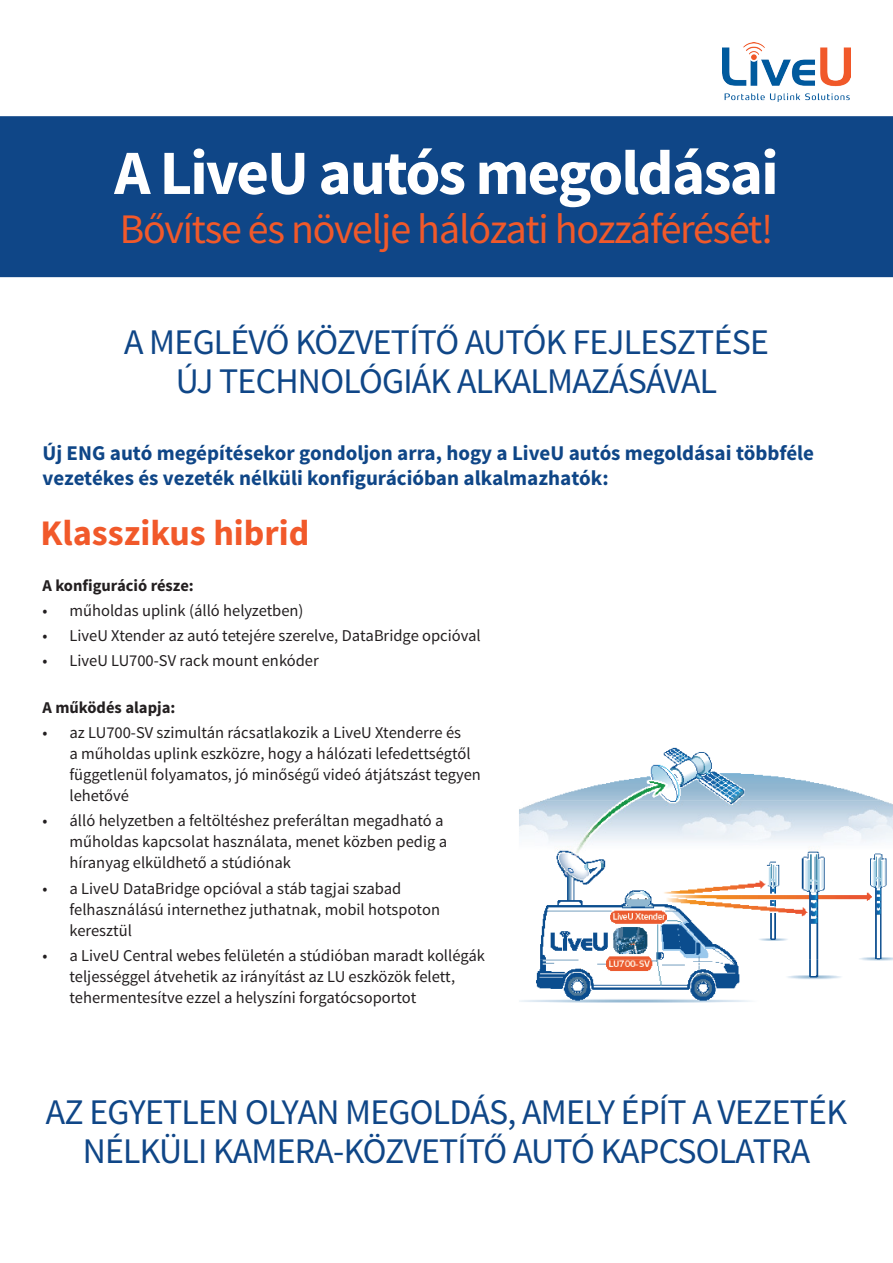
<style>
.page{position:relative;width:893px;height:1263px;background:#fff}
.page>*{position:absolute;margin:0;border:0;box-sizing:border-box;transform-origin:0 0}
.t1{font:700 63px "Source Sans Pro";letter-spacing:-.03em;color:#fff}
.t2{font:42px "Source Sans Pro";letter-spacing:-.03em;color:#f1592a}
.t3{font:36px/39px "Source Sans Pro";letter-spacing:-.02em;color:#0f4687;text-align:center}
.t4{font:700 36px "Source Sans Pro";color:#f1592a}
.t5{font:700 21px/25.2px "Source Sans Pro";color:#0f4687}
.t6{font:16.5px/21px "Source Sans Pro";color:#231f20}
.t7{font:700 16.5px "Source Sans Pro";color:#231f20}
</style>
<div class="page">
<div style="left:0;top:117px;width:893px;height:159px;background:#0f4687"></div>
<div style="left:0;top:116px;width:893px;height:161px;border:2px solid #0f4687"></div>
<img style="left:723px;top:43px;width:127px;height:58px">
<img style="left:519px;top:747px;width:374px;height:255px">
<p class="t1" style="left:114px;top:133px;width:666px">A LiveU autós megoldásai</p>
<p class="t2" style="left:120px;top:203px;width:655px">Bővítse és növelje hálózati hozzáférését!</p>
<p class="t3" style="left:124px;top:323px;width:646px">A MEGLÉVŐ KÖZVETÍTŐ AUTÓK FEJLESZTÉSE<br>ÚJ TECHNOLÓGIÁK ALKALMAZÁSÁVAL</p>
<p class="t5" style="left:43px;top:441px;width:773px">Új ENG autó megépítésekor gondoljon arra, hogy a LiveU autós megoldásai többféle vezetékes és vezeték nélküli konfigurációban alkalmazhatók:</p>
<p class="t4" style="left:40px;top:510px;width:270px">Klasszikus hibrid</p>
<p class="t7" style="left:43px;top:575px;width:153px">A konfiguráció része:</p>
<p class="t6" style="left:43px;top:600px;width:263px">• műholdas uplink (álló helyzetben)</p>
<p class="t6" style="left:43px;top:625px;width:440px">• LiveU Xtender az autó tetejére szerelve, DataBridge opcióval</p>
<p class="t6" style="left:43px;top:651px;width:278px">• LiveU LU700-SV rack mount enkóder</p>
<p class="t7" style="left:43px;top:697px;width:134px">A működés alapja:</p>
<p class="t6" style="left:70px;top:722px;width:413px;text-indent:-27px">• az LU700-SV szimultán rácsatlakozik a LiveU Xtenderre és<br>a műholdas uplink eszközre, hogy a hálózati lefedettségtől függetlenül folyamatos, jó minőségű videó átjátszást tegyen lehetővé</p>
<p class="t6" style="left:70px;top:810px;width:379px;text-indent:-27px">• álló helyzetben a feltöltéshez preferáltan megadható a műholdas kapcsolat használata, menet közben pedig a híranyag elküldhető a stúdiónak</p>
<p class="t6" style="left:70px;top:878px;width:372px;text-indent:-27px">• a LiveU DataBridge opcióval a stáb tagjai szabad felhasználású internethez juthatnak, mobil hotspoton keresztül</p>
<p class="t6" style="left:70px;top:945px;width:417px;text-indent:-27px">• a LiveU Central webes felületén a stúdióban maradt kollégák teljességgel átvehetik az irányítást az LU eszközök felett, tehermentesítve ezzel a helyszíni forgatócsoportot</p>
<p class="t3" style="left:46px;top:1093px;width:802px">AZ EGYETLEN OLYAN MEGOLDÁS, AMELY ÉPÍT A VEZETÉK<br>NÉLKÜLI KAMERA-KÖZVETÍTŐ AUTÓ KAPCSOLATRA</p>
</div>
